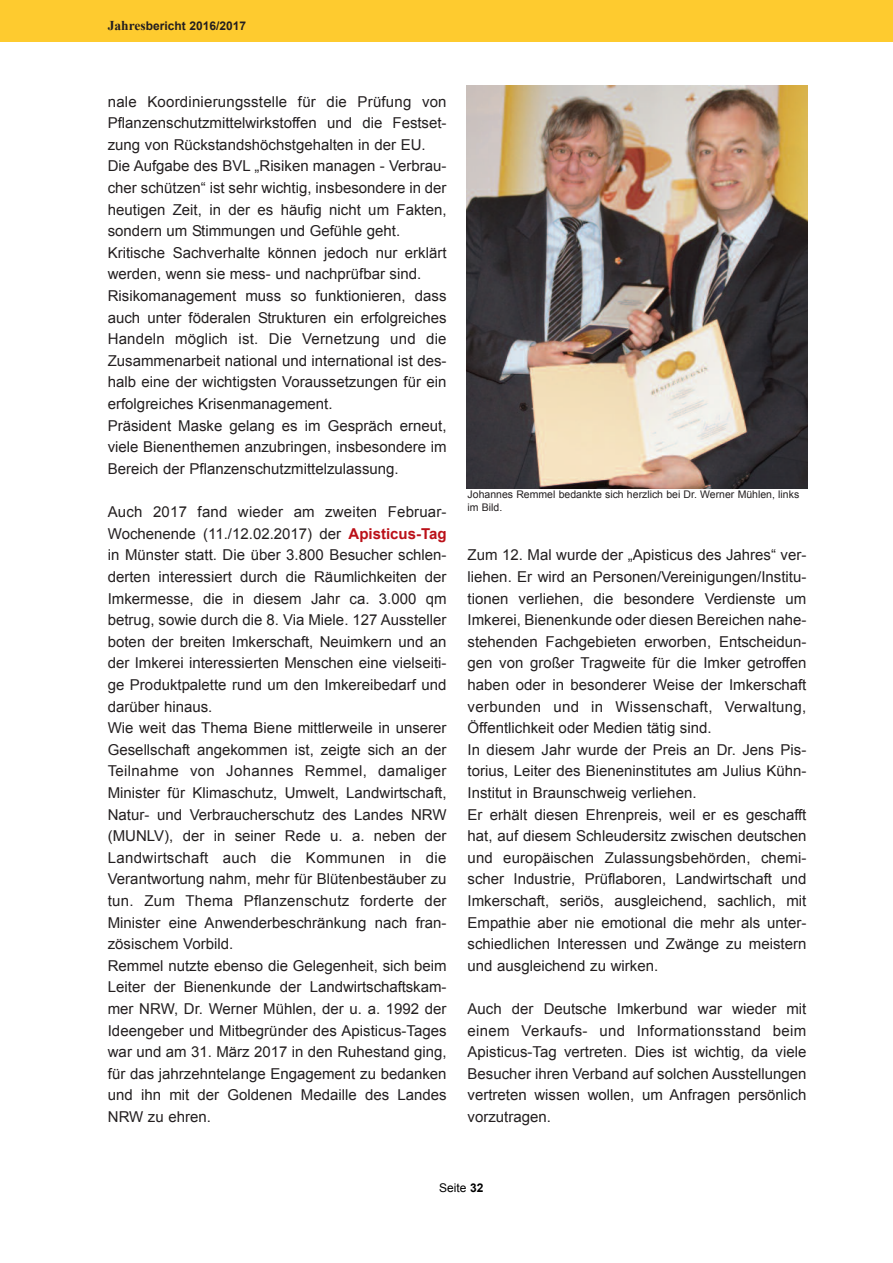
<style>
.page{position:relative;width:893px;height:1263px;background:#fff}
.page>*{position:absolute;margin:0;border:0;box-sizing:border-box;transform-origin:0 0}
.t1{font:15px/21.6px "Arial";color:#231f20}
.t2{font:700 12px "Arial";color:#231f20}
.t3{font:12px "Arial";color:#000}
.t4{font:10.5px/12.6px "Arial";color:#231f20}
.s1{font-family:"Times New Roman";font-size:13.5px}
.s2{font-weight:700;color:#bb1018}
.s3{font-weight:700}
</style>
<div class="page">
<div style="left:0;top:0;width:893px;height:42px;background:#fecb2f"></div>
<img style="left:466px;top:85px;width:342px;height:404px">
<p class="t2" style="left:108px;top:19px;width:140px"><span class="s1">Jahres</span>bericht 2016/2017</p>
<p class="t1" style="left:108px;top:91px;width:340px">nale Koordinierungsstelle für die Prüfung von Pflanzenschutzmittelwirkstoffen und die Festset&shy;zung von Rückstandshöchstgehalten in der EU.<br>Die Aufgabe des BVL „Risiken managen - Verbrau&shy;cher schützen“ ist sehr wichtig, insbesondere in der heutigen Zeit, in der es häufig nicht um Fakten, sondern um Stimmungen und Gefühle geht.<br>Kritische Sachverhalte können jedoch nur erklärt werden, wenn sie mess- und nachprüfbar sind.<br>Risikomanagement muss so funktionieren, dass auch unter föderalen Strukturen ein erfolgreiches Handeln möglich ist. Die Vernetzung und die Zusammenarbeit national und international ist des&shy;halb eine der wichtigsten Voraussetzungen für ein erfolgreiches Krisenmanagement.<br>Präsident Maske gelang es im Gespräch erneut, viele Bienenthemen anzubringen, insbesondere im Bereich der Pflanzenschutzmittelzulassung.</p>
<p class="t1" style="left:108px;top:501px;width:340px">Auch 2017 fand wieder am zweiten Februar-Wochenende (11./12.02.2017) der <span class="s2">Apisticus-Tag </span>in Münster statt. Die über 3.800 Besucher schlen&shy;derten interessiert durch die Räumlichkeiten der Imkermesse, die in diesem Jahr ca. 3.000 qm betrug, sowie durch die 8. Via Miele. 127 Aussteller boten der breiten Imkerschaft, Neuimkern und an der Imkerei interessierten Menschen eine vielseiti&shy;ge Produktpalette rund um den Imkereibedarf und darüber hinaus.<br>Wie weit das Thema Biene mittlerweile in unserer Gesellschaft angekommen ist, zeigte sich an der Teilnahme von Johannes Remmel, damaliger Minister für Klimaschutz, Umwelt, Landwirtschaft, Natur- und Verbraucherschutz des Landes NRW (MUNLV), der in seiner Rede u. a. neben der Landwirtschaft auch die Kommunen in die Verantwortung nahm, mehr für Blütenbestäuber zu tun. Zum Thema Pflanzenschutz forderte der Minister eine Anwenderbeschränkung nach fran&shy;zösischem Vorbild.<br>Remmel nutzte ebenso die Gelegenheit, sich beim Leiter der Bienenkunde der Landwirtschaftskam&shy;mer NRW, Dr. Werner Mühlen, der u. a. 1992 der Ideengeber und Mitbegründer des Apisticus-Tages war und am 31. März 2017 in den Ruhestand ging, für das jahrzehntelange Engagement zu bedanken und ihn mit der Goldenen Medaille des Landes NRW zu ehren.</p>
<p class="t4" style="left:468px;top:488px;width:333px">Johannes Remmel bedankte sich herzlich bei Dr. Werner Mühlen, links im Bild.</p>
<p class="t1" style="left:468px;top:544px;width:340px">Zum 12. Mal wurde der „Apisticus des Jahres“ ver&shy;liehen. Er wird an Personen/Vereinigungen/Institu&shy;tionen verliehen, die besondere Verdienste um Imkerei, Bienenkunde oder diesen Bereichen nahe&shy;stehenden Fachgebieten erworben, Entscheidun&shy;gen von großer Tragweite für die Imker getroffen haben oder in besonderer Weise der Imkerschaft verbunden und in Wissenschaft, Verwaltung, Öffentlichkeit oder Medien tätig sind.<br>In diesem Jahr wurde der Preis an Dr. Jens Pis&shy;torius, Leiter des Bieneninstitutes am Julius Kühn-Institut in Braunschweig verliehen.<br>Er erhält diesen Ehrenpreis, weil er es geschafft hat, auf diesem Schleudersitz zwischen deutschen und europäischen Zulassungsbehörden, chemi&shy;scher Industrie, Prüflaboren, Landwirtschaft und Imkerschaft, seriös, ausgleichend, sachlich, mit Empathie aber nie emotional die mehr als unter&shy;schiedlichen Interessen und Zwänge zu meistern und ausgleichend zu wirken.</p>
<p class="t1" style="left:468px;top:998px;width:340px;text-align:justify">Auch der Deutsche Imkerbund war wieder mit einem Verkaufs- und Informationsstand beim Apisticus-Tag vertreten. Dies ist wichtig, da viele Besucher ihren Verband auf solchen Ausstellungen vertreten wissen wollen, um Anfragen persönlich vorzutragen.</p>
<p class="t3" style="left:439px;top:1181px;width:46px">Seite <span class="s3">32</span></p>
</div>
